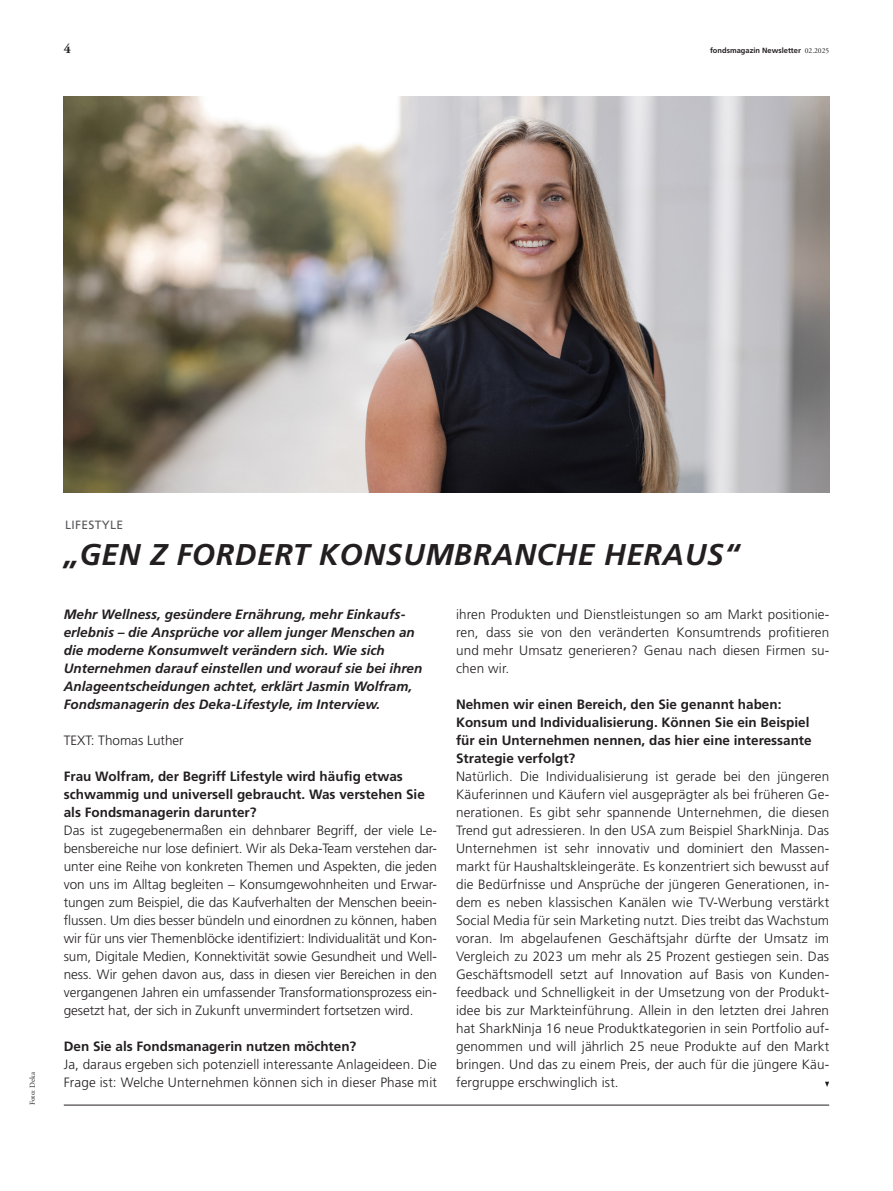
<style>
.page{position:relative;width:893px;height:1191px;background:#fff}
.page>*{position:absolute;margin:0;border:0;box-sizing:border-box;transform-origin:0 0}
.foma_2023_-_Headline{font:italic 700 30px "Deka Frutiger Mac";letter-spacing:.02em;color:#231f20}
.foma_2023_-_Fließtext{font:300 13.5px/18px "Deka Frutiger Mac";letter-spacing:.01em;color:#231f20;text-align:justify}
.foma_2023_-_Interview_Frage{font:700 13.5px/18px "Deka Frutiger Mac";color:#231f20}
.foma_2023_-_Einleitungstitel{font:italic 700 13.5px/18px "Deka Frutiger Mac";color:#231f20}
.t1{font:700 13.5px "Deka A Garamond Mac";color:#231f20}
.foma_2023_-_Subheadline{font:12px "Deka Frutiger Mac";letter-spacing:.03em;color:#57585a}
.t2{font:700 7.5px "Deka Frutiger Mac";color:#231f20}
.foma_2023_-_Bildnachweis___Credits{font:7.5px "Deka A Garamond Mac";color:#231f20}
.s1{font-family:"Deka A Garamond Mac";font-weight:400}
</style>
<div class="page">
<hr style="left:64px;top:1104px;width:765px;height:1px;background:#231f20">
<img style="left:64px;top:97px;width:765px;height:396px">
<svg style="left:825px;top:1081px;width:4px;height:6px"></svg>
<p class="t1" style="left:64px;top:41px;width:9px">4</p>
<p class="t2" style="left:710px;top:46px;width:121px">fondsmagazin Newsletter <span class="s1">02.2025</span></p>
<p class="foma_2023_-_Bildnachweis___Credits" style="left:28px;top:1105px;width:34px;rotate:-90deg">Foto: Deka</p>
<p class="foma_2023_-_Subheadline" style="left:65px;top:518px;width:60px">LIFESTYLE</p>
<p class="foma_2023_-_Headline" style="left:64px;top:538px;width:677px">„GEN Z FORDERT KONSUMBRANCHE HERAUS“</p>
<p class="foma_2023_-_Einleitungstitel" style="left:64px;top:605px;width:360px">Mehr Wellness, gesündere Ernährung, mehr Einkaufs&shy;erlebnis – die Ansprüche vor allem junger Menschen an die moderne Konsumwelt verändern sich. Wie sich Unternehmen darauf einstellen und worauf sie bei ihren Anlageentscheidungen achtet, erklärt Jasmin Wolfram, Fondsmanagerin des Deka-Lifestyle, im Interview.</p>
<p class="foma_2023_-_Fließtext" style="left:64px;top:731px;width:122px">TEXT: Thomas Luther</p>
<p class="foma_2023_-_Interview_Frage" style="left:64px;top:767px;width:363px">Frau Wolfram, der Begriff Lifestyle wird häufig etwas schwammig und universell gebraucht. Was verstehen Sie als Fondsmanagerin darunter?</p>
<p class="foma_2023_-_Fließtext" style="left:64px;top:821px;width:375px">Das ist zugegebenermaßen ein dehnbarer Begriff, der viele Le&shy;bensbereiche nur lose definiert. Wir als Deka-Team verstehen dar&shy;unter eine Reihe von konkreten Themen und Aspekten, die jeden von uns im Alltag begleiten – Konsumgewohnheiten und Erwar&shy;tungen zum Beispiel, die das Kaufverhalten der Menschen beein&shy;flussen. Um dies besser bündeln und einordnen zu können, haben wir für uns vier Themenblöcke identifiziert: Individualität und Kon&shy;sum, Digitale Medien, Konnektivität sowie Gesundheit und Well&shy;ness. Wir gehen davon aus, dass in diesen vier Bereichen in den vergangenen Jahren ein umfassender Transformationsprozess ein&shy;gesetzt hat, der sich in Zukunft unvermindert fortsetzen wird.</p>
<p class="foma_2023_-_Interview_Frage" style="left:64px;top:1037px;width:294px">Den Sie als Fondsmanagerin nutzen möchten?</p>
<p class="foma_2023_-_Fließtext" style="left:64px;top:1055px;width:375px">Ja, daraus ergeben sich potenziell interessante Anlageideen. Die<br>Frage ist: Welche Unternehmen können sich in dieser Phase mit</p>
<p class="foma_2023_-_Fließtext" style="left:456px;top:605px;width:375px">ihren Produkten und Dienstleistungen so am Markt positionie&shy;ren, dass sie von den veränderten Konsumtrends profitieren und mehr Umsatz generieren? Genau nach diesen Firmen su&shy;chen wir.</p>
<p class="foma_2023_-_Interview_Frage" style="left:456px;top:695px;width:357px">Nehmen wir einen Bereich, den Sie genannt haben:<br>Konsum und Individualisierung. Können Sie ein Beispiel für ein Unternehmen nennen, das hier eine interessante Strategie verfolgt?</p>
<p class="foma_2023_-_Fließtext" style="left:456px;top:767px;width:375px">Natürlich. Die Individualisierung ist gerade bei den jüngeren Käuferinnen und Käufern viel ausgeprägter als bei früheren Ge&shy;nerationen. Es gibt sehr spannende Unternehmen, die diesen Trend gut adressieren. In den USA zum Beispiel SharkNinja. Das Unternehmen ist sehr innovativ und dominiert den Massen&shy;markt für Haushaltskleingeräte. Es konzentriert sich bewusst auf die Bedürfnisse und Ansprüche der jüngeren Generationen, in&shy;dem es neben klassischen Kanälen wie TV-Werbung verstärkt Social Media für sein Marketing nutzt. Dies treibt das Wachstum voran. Im abgelaufenen Geschäftsjahr dürfte der Umsatz im Vergleich zu 2023 um mehr als 25 Prozent gestiegen sein. Das Geschäftsmodell setzt auf Innovation auf Basis von Kunden&shy;feedback und Schnelligkeit in der Umsetzung von der Produkt&shy;idee bis zur Markteinführung. Allein in den letzten drei Jahren hat SharkNinja 16 neue Produktkategorien in sein Portfolio auf&shy;genommen und will jährlich 25 neue Produkte auf den Markt bringen. Und das zu einem Preis, der auch für die jüngere Käu&shy;fergruppe erschwinglich ist.</p>
</div>
